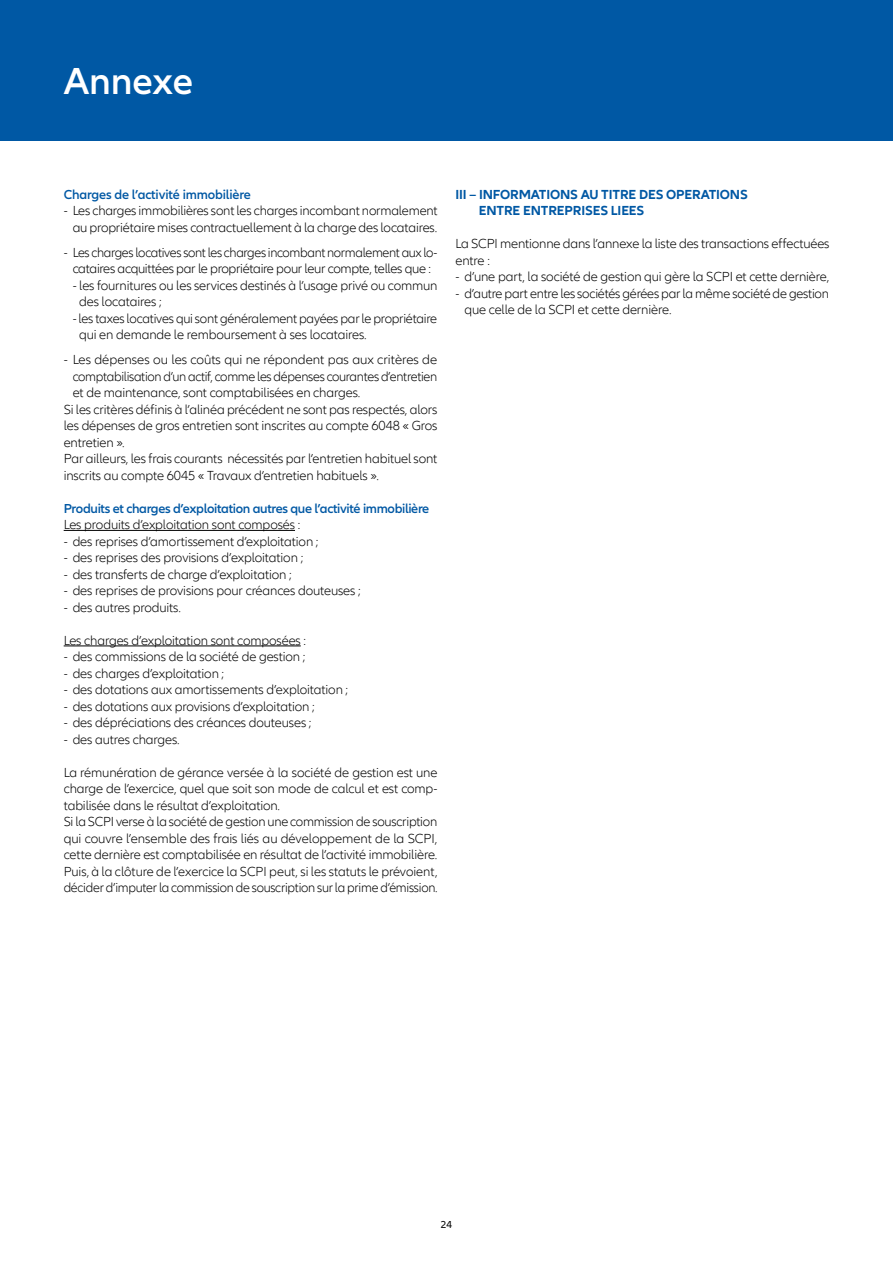
<style>
.page{position:relative;width:893px;height:1263px;background:#fff}
.page>*{position:absolute;margin:0;border:0;box-sizing:border-box;transform-origin:0 0}
.t1{font:600 39px "Allianz Neo";color:#fff}
.t2{font:300 13.5px/16.5px "Allianz Neo";letter-spacing:-.01em;color:#000}
.t3{font:600 13.5px "Allianz Neo";letter-spacing:-.025em;color:#0058a4}
.t4{font:700 13.5px/16.5px "Allianz Neo";letter-spacing:-.01em;color:#0058a4}
.t5{font:10.5px "Allianz Neo";color:#000}
</style>
<div class="page">
<div style="left:0;top:0;width:893px;height:140px;background:#0058a4"></div>
<hr style="left:64px;top:530px;width:231px;height:1px;background:#000">
<hr style="left:64px;top:646px;width:237px;height:1px;background:#000">
<h1 class="t1" style="left:64px;top:58px;width:131px">Annexe</h1>
<p class="t3" style="left:64px;top:187px;width:189px">Charges de l’activité immobilière</p>
<p class="t2" style="left:64px;top:203px;width:375px;text-align:right">- Les charges immobilières sont les charges incombant normalement au propriétaire mises contractuellement à la charge des locataires.</p>
<p class="t2" style="left:64px;top:244px;width:375px;text-align:center">- Les charges locatives sont les charges incombant normalement aux lo&shy;cataires acquittées par le propriétaire pour leur compte, telles que :</p>
<p class="t2" style="left:79px;top:277px;width:360px;text-indent:-6px">- les fournitures ou les services destinés à l’usage privé ou commun des locataires ;</p>
<p class="t2" style="left:79px;top:310px;width:360px;text-indent:-6px">- les taxes locatives qui sont généralement payées par le propriétaire qui en demande le remboursement à ses locataires.</p>
<p class="t2" style="left:64px;top:352px;width:375px">- Les dépenses ou les coûts qui ne répondent pas aux critères de</p>
<p class="t2" style="left:73px;top:368px;width:366px">comptabilisation d’un actif, comme les dépenses courantes d’entretien</p>
<p class="t2" style="left:73px;top:385px;width:289px">et de maintenance, sont comptabilisées en charges.</p>
<p class="t2" style="left:64px;top:401px;width:375px">Si les critères définis à l’alinéa précédent ne sont pas respectés, alors</p>
<p class="t2" style="left:64px;top:418px;width:375px">les dépenses de gros entretien sont inscrites au compte 6048 « Gros</p>
<p class="t2" style="left:64px;top:434px;width:63px">entretien ».</p>
<p class="t2" style="left:64px;top:451px;width:375px">Par ailleurs, les frais courants nécessités par l’entretien habituel sont</p>
<p class="t2" style="left:64px;top:467px;width:317px">inscrits au compte 6045 « Travaux d’entretien habituels ».</p>
<p class="t3" style="left:64px;top:501px;width:367px">Produits et charges d’exploitation autres que l’activité immobilière</p>
<p class="t2" style="left:64px;top:517px;width:238px">Les produits d’exploitation sont composés :</p>
<p class="t2" style="left:64px;top:533px;width:256px">- des reprises d’amortissement d’exploitation ;</p>
<p class="t2" style="left:64px;top:550px;width:241px">- des reprises des provisions d’exploitation ;</p>
<p class="t2" style="left:64px;top:566px;width:230px">- des transferts de charge d’exploitation ;</p>
<p class="t2" style="left:64px;top:583px;width:299px">- des reprises de provisions pour créances douteuses ;</p>
<p class="t2" style="left:64px;top:599px;width:119px">- des autres produits.</p>
<p class="t2" style="left:64px;top:632px;width:244px">Les charges d’exploitation sont composées :</p>
<p class="t2" style="left:64px;top:649px;width:243px">- des commissions de la société de gestion ;</p>
<p class="t2" style="left:64px;top:665px;width:162px">- des charges d’exploitation ;</p>
<p class="t2" style="left:64px;top:682px;width:286px">- des dotations aux amortissements d’exploitation ;</p>
<p class="t2" style="left:64px;top:698px;width:253px">- des dotations aux provisions d’exploitation ;</p>
<p class="t2" style="left:64px;top:715px;width:249px">- des dépréciations des créances douteuses ;</p>
<p class="t2" style="left:64px;top:731px;width:118px">- des autres charges.</p>
<p class="t2" style="left:64px;top:764px;width:375px">La rémunération de gérance versée à la société de gestion est une charge de l’exercice, quel que soit son mode de calcul et est comp&shy;tabilisée dans le résultat d’exploitation.<br>Si la SCPI verse à la société de gestion une commission de souscription qui couvre l’ensemble des frais liés au développement de la SCPI, cette dernière est comptabilisée en résultat de l’activité immobilière.<br>Puis, à la clôture de l’exercice la SCPI peut, si les statuts le prévoient, décider d’imputer la commission de souscription sur la prime d’émission.</p>
<p class="t4" style="left:479px;top:186px;width:271px;text-indent:-23px">III – INFORMATIONS AU TITRE DES OPERATIONS<br>ENTRE ENTREPRISES LIEES</p>
<p class="t2" style="left:455px;top:236px;width:376px">La SCPI mentionne dans l’annexe la liste des transactions effectuées entre :</p>
<p class="t2" style="left:455px;top:269px;width:375px">- d’une part, la société de gestion qui gère la SCPI et cette dernière,</p>
<p class="t2" style="left:464px;top:285px;width:366px;text-indent:-9px">- d’autre part entre les sociétés gérées par la même société de gestion que celle de la SCPI et cette dernière.</p>
<p class="t5" style="left:441px;top:1219px;width:13px">24</p>
</div>
